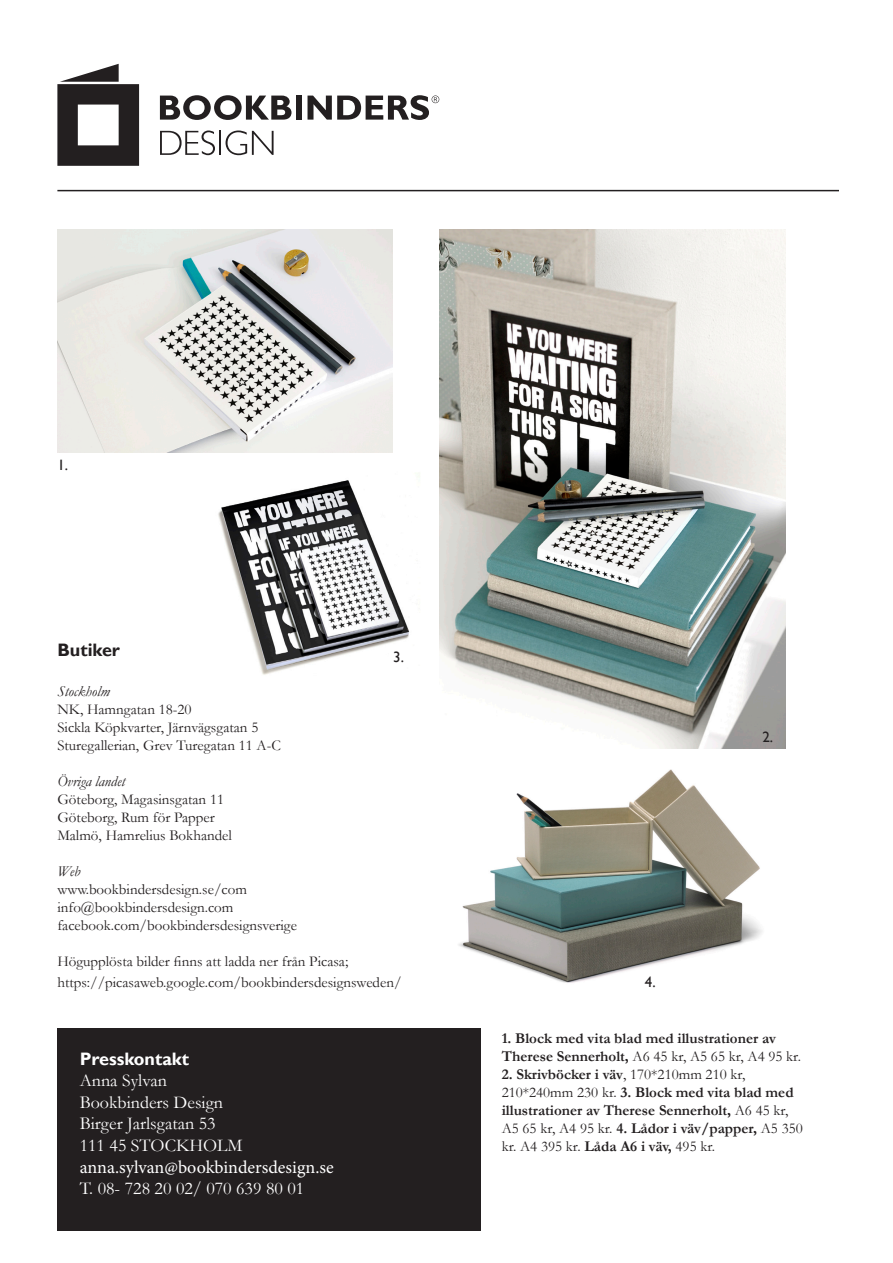
<style>
.page{position:relative;width:893px;height:1263px;background:#fff}
.page>*{position:absolute;margin:0;border:0;box-sizing:border-box;transform-origin:0 0}
.t1{font:18px "Garamond";color:#fff}
.t2{font:18px "Minion Pro";color:#fff}
.t3{font:700 18px "Gill Sans";color:#fff}
.t4{font:700 18px "Gill Sans";color:#231f20}
.t5{font:15px/21.6px "Garamond";color:#231f20}
.t6{font:700 15px/18px "Garamond";color:#231f20}
.t7{font:italic 15px "Garamond";color:#231f20}
.t8{font:15px "Gill Sans";color:#231f20}
.s1{font-weight:400}
</style>
<div class="page">
<svg style="left:160px;top:95px;width:131px;height:25px"></svg>
<div style="left:296px;top:96px;width:6px;height:24px;background:#231f20"></div>
<svg style="left:160px;top:130px;width:55px;height:25px"></svg>
<hr style="left:219px;top:131px;width:2px;height:24px;background:#231f20">
<svg style="left:226px;top:130px;width:48px;height:25px"></svg>
<svg style="left:57px;top:64px;width:82px;height:102px"></svg>
<svg style="left:307px;top:95px;width:132px;height:25px"></svg>
<hr style="left:57px;top:190px;width:782px;height:1px;background:#231f20">
<img style="left:439px;top:230px;width:346px;height:519px">
<img style="left:57px;top:230px;width:335px;height:223px">
<img style="left:458px;top:769px;width:304px;height:214px">
<img style="left:218px;top:476px;width:202px;height:199px">
<div style="left:57px;top:1028px;width:424px;height:203px;background:#231f20"></div>
<p class="t8" style="left:57px;top:456px;width:12px">1.</p>
<p class="t4" style="left:57px;top:639px;width:64px">Butiker</p>
<p class="t7" style="left:57px;top:681px;width:54px">Stockholm</p>
<p class="t5" style="left:57px;top:698px;width:136px">NK, Hamngatan 18-20</p>
<p class="t5" style="left:57px;top:716px;width:202px">Sickla Köpkvarter, Järnvägsgatan 5</p>
<p class="t5" style="left:57px;top:734px;width:225px">Sturegallerian, Grev Turegatan 11 A-C</p>
<p class="t7" style="left:57px;top:771px;width:69px">Övriga landet</p>
<p class="t5" style="left:57px;top:788px;width:168px">Göteborg, Magasinsgatan 11</p>
<p class="t5" style="left:57px;top:806px;width:159px">Göteborg, Rum för Papper</p>
<p class="t5" style="left:57px;top:824px;width:176px">Malmö, Hamrelius Bokhandel</p>
<p class="t7" style="left:57px;top:861px;width:24px">Web</p>
<p class="t5" style="left:57px;top:878px;width:191px">www.bookbindersdesign.se/com</p>
<p class="t5" style="left:57px;top:896px;width:178px">info@bookbindersdesign.com</p>
<p class="t5" style="left:57px;top:914px;width:241px">facebook.com/bookbindersdesignsverige</p>
<p class="t5" style="left:57px;top:950px;width:346px">Högupplösta bilder finns att ladda ner från Picasa; https://picasaweb.google.com/bookbindersdesignsweden/</p>
<p class="t8" style="left:393px;top:648px;width:12px">3.</p>
<p class="t3" style="left:80px;top:1047px;width:111px">Presskontakt</p>
<p class="t1" style="left:80px;top:1070px;width:89px">Anna Sylvan</p>
<p class="t1" style="left:80px;top:1091px;width:145px">Bookbinders Design</p>
<p class="t1" style="left:80px;top:1113px;width:137px">Birger Jarlsgatan 53</p>
<p class="t1" style="left:80px;top:1134px;width:164px">111 45 STOCKHOLM</p>
<p class="t2" style="left:80px;top:1155px;width:256px">anna.sylvan@bookbindersdesign.se</p>
<p class="t1" style="left:80px;top:1178px;width:226px">T. 08- 728 20 02/ 070 639 80 01</p>
<p class="t8" style="left:645px;top:973px;width:12px">4.</p>
<p class="t8" style="left:762px;top:728px;width:12px">2.</p>
<p class="t6" style="left:502px;top:1029px;width:301px">1. Block med vita blad med illustrationer av<br>Therese Sennerholt, <span class="s1">A6 45 kr, A5 65 kr, A4 95 kr.</span></p>
<p class="t6" style="left:502px;top:1065px;width:303px">2. Skrivböcker i väv<span class="s1">, 170*210mm 210 kr, 210*240mm 230 kr.</span> 3. Block med vita blad med illustrationer av Therese Sennerholt, <span class="s1">A6 45 kr, A5 65 kr, A4 95 kr.</span> 4. Lådor i väv/papper, <span class="s1">A5 350 kr. A4 395 kr.</span> Låda A6 i väv, <span class="s1">495 kr.</span></p>
</div>
